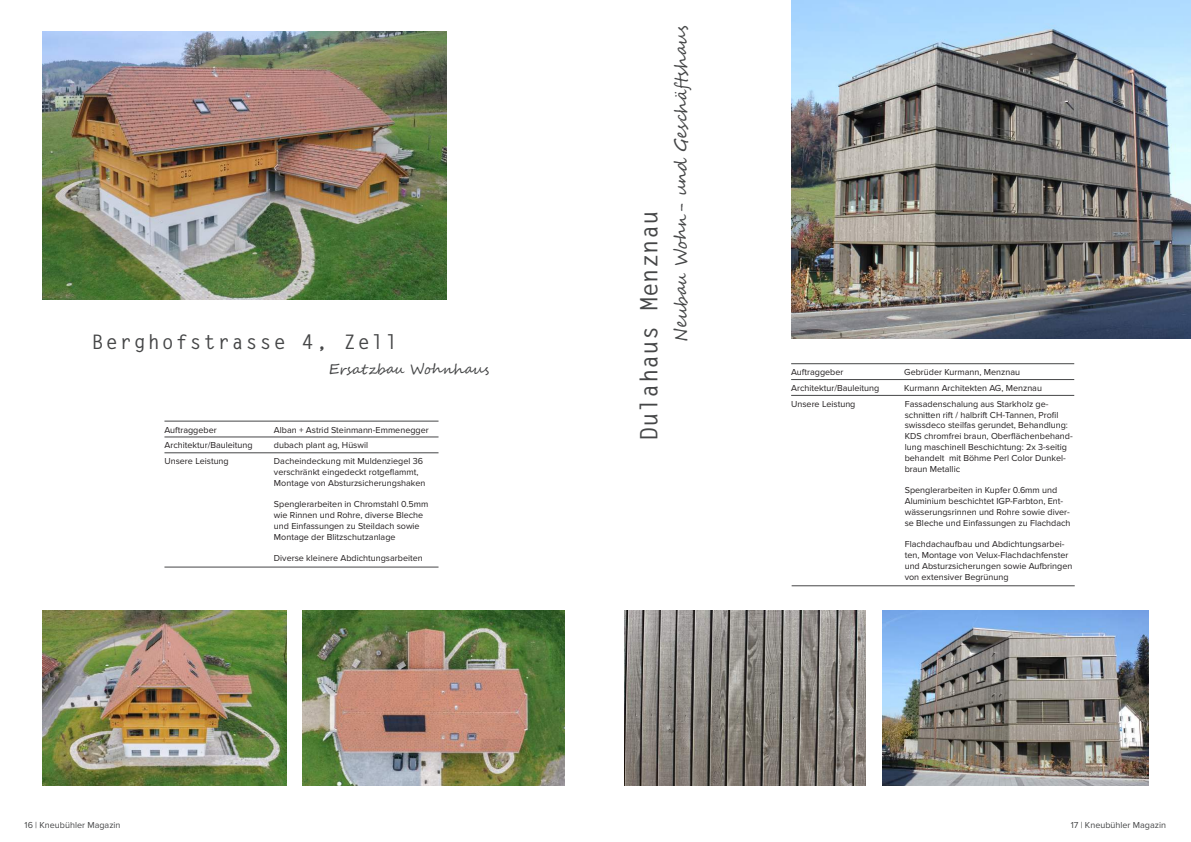
<style>
.page{position:relative;width:1191px;height:842px;background:#fff}
.page>*{position:absolute;margin:0;border:0;box-sizing:border-box;transform-origin:0 0}
.t1{font:700 24px "Letter Gothic Std";color:#454647}
.t2{font:700 20px "Letter Gothic Std";letter-spacing:.1em;color:#454647}
.t3{font:17px "Segoe Script";color:#454647}
.t4{font:14px "Segoe Script";color:#454647}
.t5{font:9px/10.8px "Proxima Nova";color:#231f20}
.t6{font:9px "Proxima Nova";color:#454647}
</style>
<div class="page">
<hr style="left:164px;top:421px;width:274px;height:1px;background:#454647">
<hr style="left:164px;top:437px;width:274px;height:1px;background:#454647">
<hr style="left:164px;top:453px;width:274px;height:1px;background:#454647">
<hr style="left:164px;top:567px;width:274px;height:1px;background:#454647">
<img style="left:43px;top:31px;width:403px;height:269px">
<img style="left:303px;top:611px;width:261px;height:174px">
<img style="left:43px;top:611px;width:243px;height:174px">
<img style="left:791px;top:0;width:400px;height:338px">
<img style="left:624px;top:611px;width:241px;height:174px">
<hr style="left:791px;top:363px;width:283px;height:1px;background:#454647">
<hr style="left:791px;top:379px;width:283px;height:1px;background:#454647">
<hr style="left:791px;top:395px;width:283px;height:1px;background:#454647">
<hr style="left:791px;top:586px;width:283px;height:1px;background:#454647">
<img style="left:882px;top:611px;width:266px;height:174px">
<h2 class="t2" style="left:92px;top:330px;width:308px">Berghofstrasse 4, Zell</h2>
<h3 class="t4" style="left:329px;top:358px;width:162px">Ersatzbau Wohnhaus</h3>
<p class="t5" style="left:164px;top:424px;width:54px">Auftraggeber</p>
<p class="t5" style="left:274px;top:424px;width:156px">Alban + Astrid Steinmann-Emmenegger</p>
<p class="t5" style="left:164px;top:456px;width:66px">Unsere Leistung</p>
<p class="t5" style="left:274px;top:456px;width:153px">Dacheindeckung mit Muldenziegel 36 verschränkt eingedeckt rotgeflammt,<br>Montage von Absturzsicherungshaken</p>
<p class="t5" style="left:274px;top:499px;width:156px">Spenglerarbeiten in Chromstahl 0.5mm wie Rinnen und Rohre, diverse Bleche und Einfassungen zu Steildach sowie Montage der Blitzschutzanlage</p>
<p class="t5" style="left:274px;top:553px;width:150px">Diverse kleinere Abdichtungsarbeiten</p>
<p class="t5" style="left:164px;top:440px;width:90px">Architektur/Bauleitung</p>
<p class="t5" style="left:274px;top:440px;width:96px">dubach plant ag, Hüswil</p>
<p class="t6" style="left:25px;top:820px;width:97px">16 | Kneubühler Magazin</p>
<h1 class="t1" style="left:634px;top:441px;width:232px;rotate:-90deg">Dulahaus Menznau</h1>
<h3 class="t3" style="left:667px;top:342px;width:318px;rotate:-90deg">N eubau W ohn- und G eschäftshaus</h3>
<p class="t5" style="left:791px;top:367px;width:54px">Auftraggeber</p>
<p class="t5" style="left:904px;top:367px;width:117px">Gebrüder Kurmann, Menznau</p>
<p class="t5" style="left:791px;top:398px;width:66px">Unsere Leistung</p>
<p class="t5" style="left:904px;top:399px;width:169px">Fassadenschalung aus Starkholz ge&shy;schnitten rift / halbrift CH-Tannen, Profil swissdeco steilfas gerundet, Behandlung:<br>KDS chromfrei braun, Oberflächenbehand&shy;lung maschinell Beschichtung: 2x 3-seitig behandelt mit Böhme Perl Color Dunkel&shy;braun Metallic</p>
<p class="t5" style="left:904px;top:485px;width:167px">Spenglerarbeiten in Kupfer 0.6mm und Aluminium beschichtet IGP-Farbton, Ent&shy;wässerungsrinnen und Rohre sowie diver&shy;se Bleche und Einfassungen zu Flachdach</p>
<p class="t5" style="left:904px;top:539px;width:169px">Flachdachaufbau und Abdichtungsarbei&shy;ten, Montage von Velux-Flachdachfenster und Absturzsicherungen sowie Aufbringen von extensiver Begrünung</p>
<p class="t5" style="left:791px;top:383px;width:90px">Architektur/Bauleitung</p>
<p class="t5" style="left:904px;top:383px;width:139px">Kurmann Architekten AG, Menznau</p>
<p class="t6" style="left:1070px;top:820px;width:97px">17 | Kneubühler Magazin</p>
</div>
